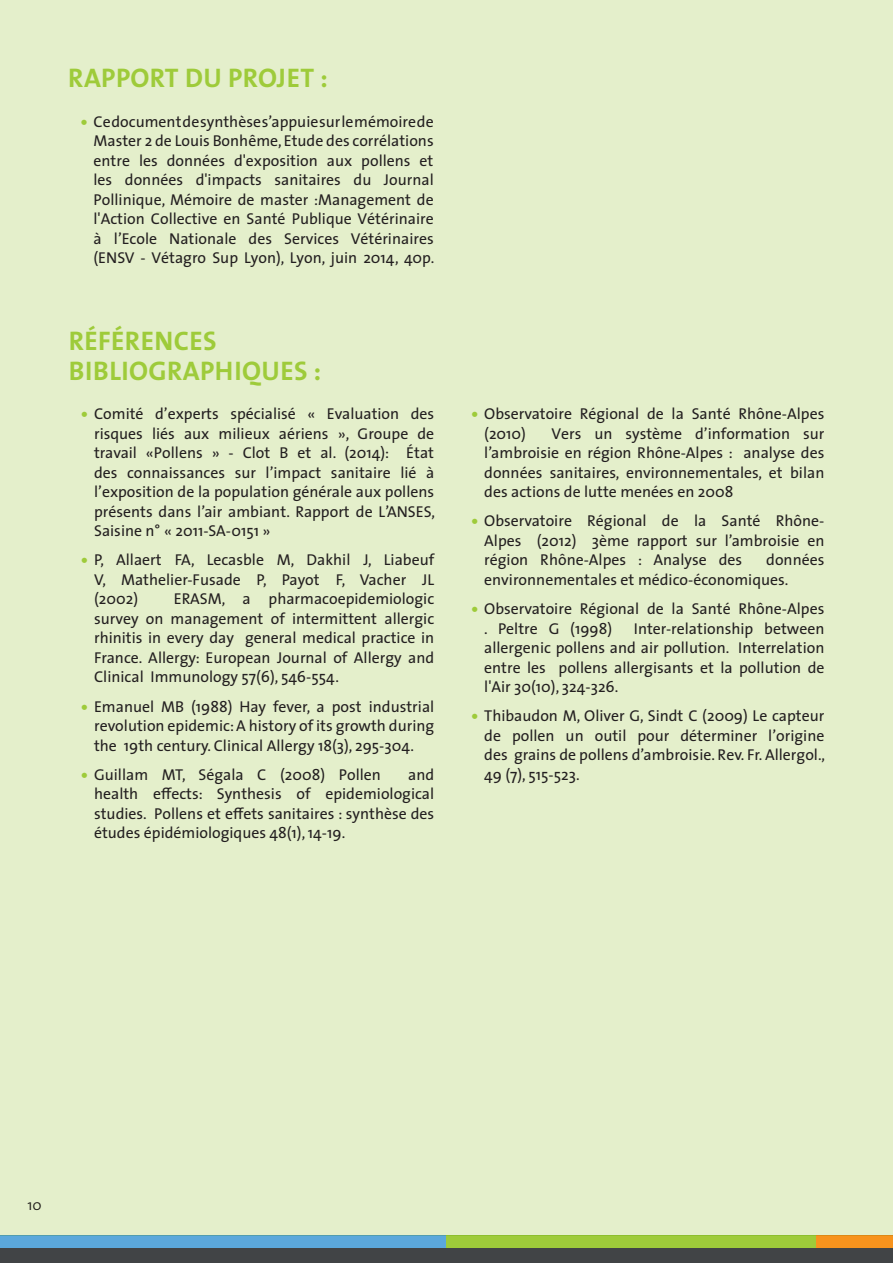
<style>
.page{position:relative;width:893px;height:1263px;background:#fff}
.page>*{position:absolute;margin:0;border:0;box-sizing:border-box;transform-origin:0 0}
._01_TITRE{font:700 27px/30px "The Sans";letter-spacing:.015em;color:#9ecb3a}
.t1{font:15.75px/19.5px "The Sans";color:#231f20;text-align:justify}
.t2{font:300 15px "The Sans";color:#231f20}
.s1{font-family:"The Sans Extra Bold Caps";color:#9ecb3a}
</style>
<div class="page">
<div style="left:0;top:1248px;width:893px;height:15px;background:#414446"></div>
<div style="left:0;top:1235px;width:446px;height:13px;background:#5ba8dc"></div>
<div style="left:446px;top:1235px;width:370px;height:13px;background:#9ecb3a"></div>
<div style="left:816px;top:1235px;width:77px;height:13px;background:#f7931d"></div>
<div style="left:0;top:0;width:893px;height:1235px;background:#e4efcb"></div>
<p class="_01_TITRE" style="left:68px;top:63px;width:261px">RAPPORT DU PROJET :</p>
<p class="t1" style="left:94px;top:111px;width:342px;text-indent:-13px"><span class="s1">•</span> Ce document de synthèse s’appuie sur le mémoire de Master 2 de Louis Bonhême, Etude des corrélations entre les données d'exposition aux pollens et les données d'impacts sanitaires du Journal Pollinique, Mémoire de master :Management de l'Action Collective en Santé Publique Vétérinaire à l’Ecole Nationale des Services Vétérinaires (ENSV - Vétagro Sup Lyon), Lyon, juin 2014, 40p.</p>
<p class="_01_TITRE" style="left:69px;top:325px;width:254px">RÉFÉRENCES<br>BIBLIOGRAPHIQUES :</p>
<p class="t1" style="left:94px;top:403px;width:342px;text-indent:-13px"><span class="s1">•</span> Comité d’experts spécialisé « Evaluation des risques liés aux milieux aériens », Groupe de travail «Pollens » - Clot B et al. (2014): État des connaissances sur l’impact sanitaire lié à l’exposition de la population générale aux pollens présents dans l’air ambiant. Rapport de L’ANSES, Saisine n° « 2011-SA-0151 »</p>
<p class="t1" style="left:94px;top:550px;width:342px;text-indent:-13px"><span class="s1">•</span> P, Allaert FA, Lecasble M, Dakhil J, Liabeuf V, Mathelier-Fusade P, Payot F, Vacher JL (2002)</p>
<p class="t1" style="left:94px;top:589px;width:342px;text-indent:80px">ERASM, a pharmacoepidemiologic survey on management of intermittent allergic rhinitis in every day general medical practice in France. Allergy: European Journal of Allergy and Clinical Immunology 57(6), 546-554.</p>
<p class="t1" style="left:94px;top:696px;width:342px;text-indent:-13px"><span class="s1">•</span> Emanuel MB (1988) Hay fever, a post industrial revolution epidemic: A history of its growth during the 19th century. Clinical Allergy 18(3), 295-304.</p>
<p class="t1" style="left:81px;top:764px;width:301px"><span class="s1">•</span> Guillam MT, Ségala C (2008) Pollen</p>
<p class="t1" style="left:94px;top:764px;width:342px;text-indent:314px">and health effects: Synthesis of epidemiological studies. Pollens et effets sanitaires : synthèse des études épidémiologiques 48(1), 14-19.</p>
<p class="t1" style="left:484px;top:403px;width:342px;text-indent:-13px"><span class="s1">•</span> Observatoire Régional de la Santé Rhône-Alpes (2010)</p>
<p class="t1" style="left:484px;top:423px;width:342px;text-indent:67px">Vers un système d’information sur l’ambroisie en région Rhône-Alpes : analyse des données sanitaires, environnementales, et bilan des actions de lutte menées en 2008</p>
<p class="t1" style="left:484px;top:511px;width:342px;text-indent:-13px"><span class="s1">•</span> Observatoire Régional de la Santé Rhône-Alpes (2012) 3ème rapport sur l’ambroisie en région Rhône-Alpes : Analyse des</p>
<p class="t1" style="left:484px;top:550px;width:342px;text-indent:282px">données environnementales et médico-économiques.</p>
<p class="t1" style="left:484px;top:598px;width:342px;text-indent:-13px"><span class="s1">•</span> Observatoire Régional de la Santé Rhône-Alpes . Peltre G (1998)</p>
<p class="t1" style="left:484px;top:618px;width:342px;text-indent:150px">Inter-relationship between allergenic pollens and air pollution. Interrelation entre les pollens allergisants et la pollution de l'Air 30(10), 324-326.</p>
<p class="t1" style="left:484px;top:706px;width:342px;text-indent:-13px"><span class="s1">•</span> Thibaudon M, Oliver G, Sindt C (2009) Le capteur de pollen un outil pour déterminer l’origine des grains de pollens d’ambroisie. Rev. Fr. Allergol., 49 (7), 515-523.</p>
<p class="t2" style="left:28px;top:1193px;width:16px">10</p>
</div>
